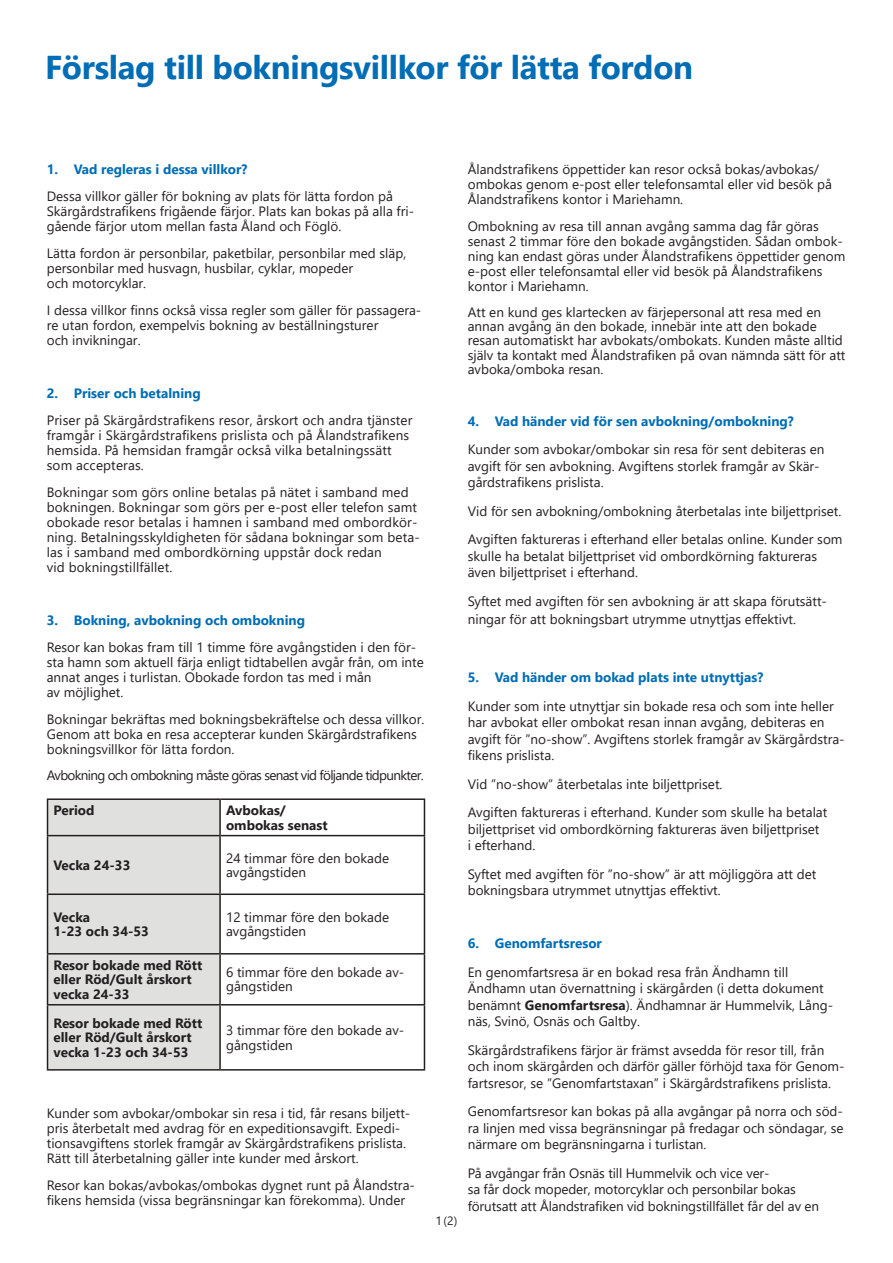
<style>
.page{position:relative;width:893px;height:1263px;background:#fff}
.page>*{position:absolute;margin:0;border:0;box-sizing:border-box;transform-origin:0 0}
.t1{font:700 33px "Segoe UI";letter-spacing:-.01em;color:#006db5}
.Default{font:13.5px/15px "Segoe UI";color:#231f20}
.t2{font:700 13.5px "Segoe UI";color:#006db5}
.t3{font:700 13.5px/14.5px "Segoe UI";color:#231f20}
.Default-2{font:13.5px "Segoe UI";letter-spacing:-.05em;color:#231f20}
.t4{font:12px "Segoe UI";color:#231f20}
.s1{font-weight:700}
</style>
<div class="page">
<div style="left:48px;top:800px;width:171px;height:269px;background:#e0e1df"></div>
<hr style="left:219px;top:800px;width:2px;height:35px;background:#231f20">
<hr style="left:219px;top:836px;width:2px;height:57px;background:#231f20">
<hr style="left:219px;top:895px;width:2px;height:58px;background:#231f20">
<hr style="left:219px;top:954px;width:2px;height:50px;background:#231f20">
<hr style="left:219px;top:1005px;width:2px;height:64px;background:#231f20">
<hr style="left:47px;top:798px;width:174px;height:2px;background:#231f20">
<hr style="left:47px;top:800px;width:1px;height:35px;background:#231f20">
<hr style="left:47px;top:835px;width:174px;height:1px;background:#231f20">
<hr style="left:47px;top:836px;width:1px;height:57px;background:#231f20">
<hr style="left:47px;top:893px;width:174px;height:2px;background:#231f20">
<hr style="left:47px;top:895px;width:1px;height:58px;background:#231f20">
<hr style="left:47px;top:953px;width:174px;height:1px;background:#231f20">
<hr style="left:47px;top:954px;width:1px;height:50px;background:#231f20">
<hr style="left:47px;top:1004px;width:174px;height:1px;background:#231f20">
<hr style="left:47px;top:1005px;width:1px;height:64px;background:#231f20">
<hr style="left:47px;top:1069px;width:174px;height:1px;background:#231f20">
<hr style="left:221px;top:798px;width:204px;height:2px;background:#231f20">
<hr style="left:424px;top:800px;width:1px;height:35px;background:#231f20">
<hr style="left:221px;top:835px;width:204px;height:1px;background:#231f20">
<hr style="left:424px;top:836px;width:1px;height:57px;background:#231f20">
<hr style="left:221px;top:893px;width:204px;height:2px;background:#231f20">
<hr style="left:424px;top:895px;width:1px;height:58px;background:#231f20">
<hr style="left:221px;top:953px;width:204px;height:1px;background:#231f20">
<hr style="left:424px;top:954px;width:1px;height:50px;background:#231f20">
<hr style="left:221px;top:1004px;width:204px;height:1px;background:#231f20">
<hr style="left:424px;top:1005px;width:1px;height:64px;background:#231f20">
<hr style="left:221px;top:1069px;width:204px;height:1px;background:#231f20">
<p class="t1" style="left:45px;top:36px;width:650px">Förslag till bokningsvillkor för lätta fordon</p>
<p class="t2" style="left:47px;top:156px;width:202px">1. Vad regleras i dessa villkor?</p>
<p class="Default" style="left:47px;top:187px;width:369px">Dessa villkor gäller för bokning av plats för lätta fordon på<br>Skärgårdstrafikens frigående färjor. Plats kan bokas på alla fri&shy;gående färjor utom mellan fasta Åland och Föglö.</p>
<p class="Default" style="left:47px;top:244px;width:361px">Lätta fordon är personbilar, paketbilar, personbilar med släp, personbilar med husvagn, husbilar, cyklar, mopeder<br>och motorcyklar.</p>
<p class="Default" style="left:47px;top:301px;width:376px">I dessa villkor finns också vissa regler som gäller för passagera&shy;re utan fordon, exempelvis bokning av beställningsturer<br>och invikningar.</p>
<p class="t2" style="left:47px;top:380px;width:156px">2. Priser och betalning</p>
<p class="Default" style="left:47px;top:411px;width:367px">Priser på Skärgårdstrafikens resor, årskort och andra tjänster framgår i Skärgårdstrafikens prislista och på Ålandstrafikens hemsida. På hemsidan framgår också vilka betalningssätt som accepteras.</p>
<p class="Default" style="left:47px;top:483px;width:375px">Bokningar som görs online betalas på nätet i samband med bokningen. Bokningar som görs per e-post eller telefon samt obokade resor betalas i hamnen i samband med ombordkör&shy;ning. Betalningsskyldigheten för sådana bokningar som beta&shy;las i samband med ombordkörning uppstår dock redan<br>vid bokningstillfället.</p>
<p class="t2" style="left:47px;top:607px;width:260px">3. Bokning, avbokning och ombokning</p>
<p class="Default" style="left:47px;top:638px;width:379px">Resor kan bokas fram till 1 timme före avgångstiden i den för&shy;sta hamn som aktuell färja enligt tidtabellen avgår från, om inte annat anges i turlistan. Obokade fordon tas med i mån<br>av möjlighet.</p>
<p class="Default" style="left:47px;top:710px;width:379px">Bokningar bekräftas med bokningsbekräftelse och dessa villkor.<br>Genom att boka en resa accepterar kunden Skärgårdstrafikens bokningsvillkor för lätta fordon.</p>
<p class="Default-2" style="left:47px;top:763px;width:378px">Avbokning och ombokning måste göras senast vid följande tidpunkter.</p>
<p class="t3" style="left:54px;top:802px;width:43px">Period</p>
<p class="t3" style="left:226px;top:802px;width:103px">Avbokas/ ombokas senast</p>
<p class="t3" style="left:54px;top:857px;width:78px">Vecka 24-33</p>
<p class="Default" style="left:226px;top:849px;width:165px;line-height:14.5px">24 timmar före den bokade avgångstiden</p>
<p class="t3" style="left:54px;top:908px;width:97px">Vecka<br>1-23 och 34-53</p>
<p class="Default" style="left:226px;top:908px;width:164px;line-height:14.5px">12 timmar före den bokade avgångstiden</p>
<p class="t3" style="left:54px;top:956px;width:150px">Resor bokade med Rött eller Röd/Gult årskort vecka 24-33</p>
<p class="Default" style="left:226px;top:964px;width:180px;line-height:14.5px">6 timmar före den bokade av&shy;gångstiden</p>
<p class="t3" style="left:54px;top:1014px;width:150px">Resor bokade med Rött eller Röd/Gult årskort vecka 1-23 och 34-53</p>
<p class="Default" style="left:226px;top:1022px;width:180px;line-height:14.5px">3 timmar före den bokade av&shy;gångstiden</p>
<p class="Default" style="left:47px;top:1105px;width:365px">Kunder som avbokar/ombokar sin resa i tid, får resans biljett&shy;pris återbetalt med avdrag för en expeditionsavgift. Expedi&shy;tionsavgiftens storlek framgår av Skärgårdstrafikens prislista.<br>Rätt till återbetalning gäller inte kunder med årskort.</p>
<p class="Default" style="left:47px;top:1177px;width:370px">Resor kan bokas/avbokas/ombokas dygnet runt på Ålandstra&shy;fikens hemsida (vissa begränsningar kan förekomma). Under</p>
<p class="Default" style="left:468px;top:160px;width:366px">Ålandstrafikens öppettider kan resor också bokas/avbokas/ ombokas genom e-post eller telefonsamtal eller vid besök på<br>Ålandstrafikens kontor i Mariehamn.</p>
<p class="Default" style="left:468px;top:217px;width:379px">Ombokning av resa till annan avgång samma dag får göras senast 2 timmar före den bokade avgångstiden. Sådan ombok&shy;ning kan endast göras under Ålandstrafikens öppettider genom e-post eller telefonsamtal eller vid besök på Ålandstrafikens kontor i Mariehamn.</p>
<p class="Default" style="left:468px;top:304px;width:379px;line-height:14.2px">Att en kund ges klartecken av färjepersonal att resa med en annan avgång än den bokade, innebär inte att den bokade resan automatiskt har avbokats/ombokats. Kunden måste alltid själv ta kontakt med Ålandstrafiken på ovan nämnda sätt för att avboka/omboka resan.</p>
<p class="t2" style="left:468px;top:408px;width:328px">4. Vad händer vid för sen avbokning/ombokning?</p>
<p class="Default" style="left:468px;top:440px;width:358px;line-height:16.5px">Kunder som avbokar/ombokar sin resa för sent debiteras en avgift för sen avbokning. Avgiftens storlek framgår av Skär&shy;gårdstrafikens prislista.</p>
<p class="Default" style="left:468px;top:502px;width:375px">Vid för sen avbokning/ombokning återbetalas inte biljettpriset.</p>
<p class="Default" style="left:468px;top:530px;width:376px;line-height:16.5px">Avgiften faktureras i efterhand eller betalas online. Kunder som skulle ha betalat biljettpriset vid ombordkörning faktureras även biljettpriset i efterhand.</p>
<p class="Default" style="left:468px;top:591px;width:361px;line-height:18px">Syftet med avgiften för sen avbokning är att skapa förutsätt&shy;ningar för att bokningsbart utrymme utnyttjas effektivt.</p>
<p class="t4" style="left:436px;top:1209px;width:23px">1 (2)</p>
<p class="t2" style="left:468px;top:664px;width:297px">5. Vad händer om bokad plats inte utnyttjas?</p>
<p class="Default" style="left:468px;top:696px;width:378px;line-height:16.5px">Kunder som inte utnyttjar sin bokade resa och som inte heller har avbokat eller ombokat resan innan avgång, debiteras en avgift för ”no-show”. Avgiftens storlek framgår av Skärgårdstra&shy;fikens prislista.</p>
<p class="Default" style="left:468px;top:775px;width:256px">Vid ”no-show” återbetalas inte biljettpriset.</p>
<p class="Default" style="left:468px;top:803px;width:361px;line-height:16.5px">Avgiften faktureras i efterhand. Kunder som skulle ha betalat biljettpriset vid ombordkörning faktureras även biljettpriset<br>i efterhand.</p>
<p class="Default" style="left:468px;top:864px;width:350px;line-height:16.5px">Syftet med avgiften för ”no-show” är att möjliggöra att det bokningsbara utrymmet utnyttjas effektivt.</p>
<p class="t2" style="left:468px;top:931px;width:136px">6. Genomfartsresor</p>
<p class="Default" style="left:468px;top:962px;width:367px;line-height:16.5px">En genomfartsresa är en bokad resa från Ändhamn till Ändhamn utan övernattning i skärgården (i detta dokument benämnt <span class="s1">Genomfartsresa</span>). Ändhamnar är Hummelvik, Lång&shy;näs, Svinö, Osnäs och Galtby.</p>
<p class="Default" style="left:468px;top:1040px;width:378px;line-height:16.5px">Skärgårdstrafikens färjor är främst avsedda för resor till, från och inom skärgården och därför gäller förhöjd taxa för Genom&shy;fartsresor, se ”Genomfartstaxan” i Skärgårdstrafikens prislista.</p>
<p class="Default" style="left:468px;top:1102px;width:377px;line-height:16.5px;text-align:justify">Genomfartsresor kan bokas på alla avgångar på norra och söd&shy;ra linjen med vissa begränsningar på fredagar och söndagar, se närmare om begränsningarna i turlistan.</p>
<p class="Default" style="left:468px;top:1163px;width:353px;line-height:16.5px">På avgångar från Osnäs till Hummelvik och vice ver-<br>sa får dock mopeder, motorcyklar och personbilar bokas förutsatt att Ålandstrafiken vid bokningstillfället får del av en</p>
</div>
